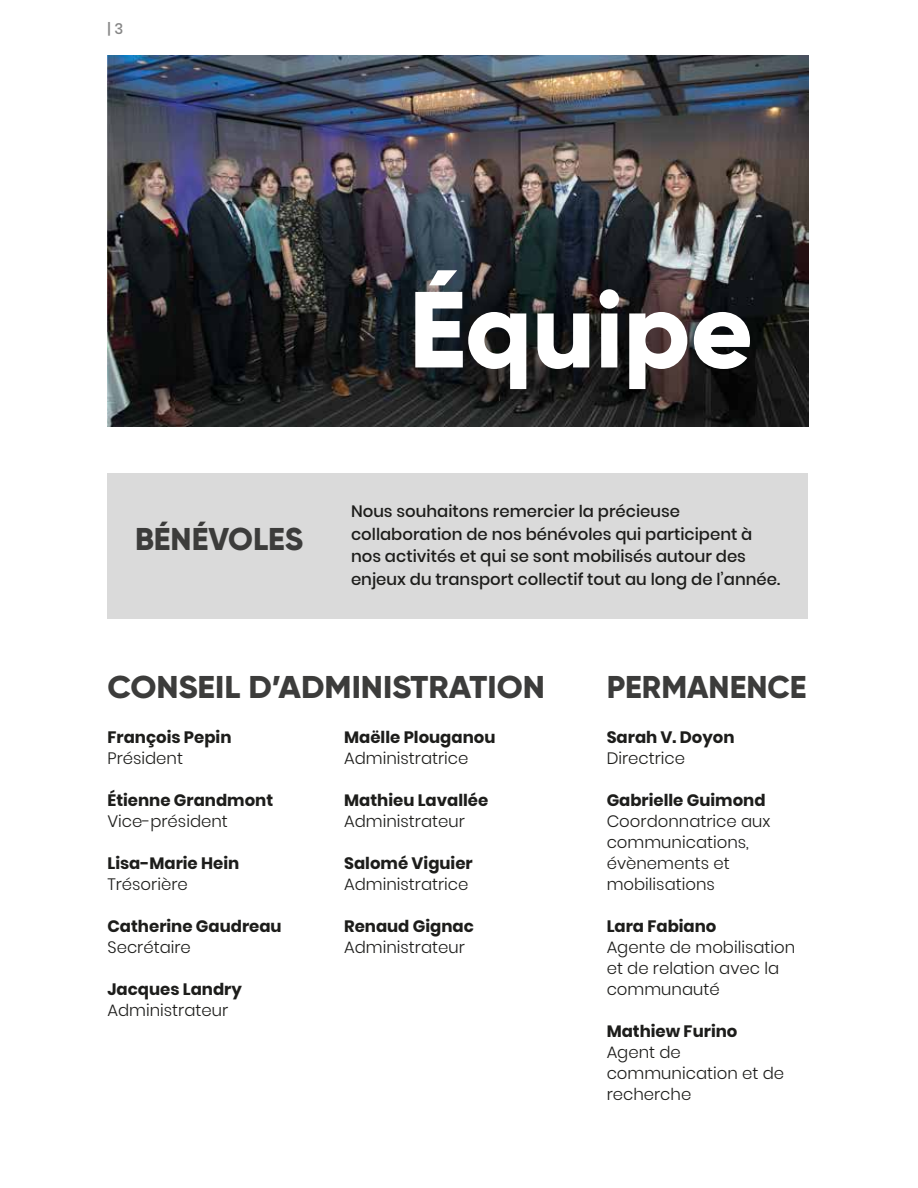
<style>
.page{position:relative;width:918px;height:1188px;background:#fff}
.page>*{position:absolute;margin:0;border:0;box-sizing:border-box;transform-origin:0 0}
.t1{font:800 108px "Gilroy";color:#fff}
.t2{font:800 31.5px "Gilroy";color:#3c3c3b;scale:1.05 1}
.t3{font:800 31.5px "Gilroy";color:#3c3c3b}
.t4{font:300 16.5px/21px "Poppins";color:#1d1d1b}
.t5{font:700 16.5px "Poppins";color:#1d1d1b}
.t6{font:500 16.5px/22.5px "Poppins";color:#1d1d1b}
.t7{font:500 15px "Poppins";color:#878787}
</style>
<div class="page">
<img style="left:107px;top:56px;width:702px;height:371px">
<div style="left:107px;top:473px;width:701px;height:146px;background:#dadada"></div>
<p class="t7" style="left:107px;top:20px;width:17px">| 3</p>
<h2 class="t3" style="left:135px;top:519px;width:170px">BÉNÉVOLES</h2>
<h1 class="t1" style="left:409px;top:262px;width:346px">Équipe</h1>
<p class="t6" style="left:351px;top:500px;width:431px">Nous souhaitons remercier la précieuse collaboration de nos bénévoles qui participent à nos activités et qui se sont mobilisés autour des enjeux du transport collectif tout au long de l’année.</p>
<h2 class="t2" style="left:107px;top:667px;width:418px">CONSEIL D’ADMINISTRATION</h2>
<h2 class="t3" style="left:607px;top:667px;width:201px">PERMANENCE</h2>
<p class="t5" style="left:107px;top:727px;width:126px">François Pepin</p>
<p class="t4" style="left:107px;top:747px;width:77px">Président</p>
<p class="t5" style="left:107px;top:790px;width:167px">Étienne Grandmont</p>
<p class="t4" style="left:107px;top:810px;width:122px">Vice-président</p>
<p class="t5" style="left:107px;top:853px;width:133px">Lisa-Marie Hein</p>
<p class="t4" style="left:107px;top:873px;width:82px">Trésorière</p>
<p class="t5" style="left:107px;top:916px;width:176px">Catherine Gaudreau</p>
<p class="t4" style="left:107px;top:936px;width:85px">Secrétaire</p>
<p class="t5" style="left:107px;top:979px;width:136px">Jacques Landry</p>
<p class="t4" style="left:107px;top:999px;width:122px">Administrateur</p>
<p class="t5" style="left:344px;top:727px;width:153px">Maëlle Plouganou</p>
<p class="t4" style="left:344px;top:747px;width:126px">Administratrice</p>
<p class="t5" style="left:344px;top:790px;width:146px">Mathieu Lavallée</p>
<p class="t4" style="left:344px;top:810px;width:122px">Administrateur</p>
<p class="t5" style="left:344px;top:853px;width:130px">Salomé Viguier</p>
<p class="t4" style="left:344px;top:873px;width:126px">Administratrice</p>
<p class="t5" style="left:344px;top:916px;width:131px">Renaud Gignac</p>
<p class="t4" style="left:344px;top:936px;width:122px">Administrateur</p>
<p class="t5" style="left:607px;top:727px;width:129px">Sarah V. Doyon</p>
<p class="t4" style="left:607px;top:747px;width:80px">Directrice</p>
<p class="t5" style="left:607px;top:790px;width:160px">Gabrielle Guimond</p>
<p class="t4" style="left:607px;top:810px;width:165px">Coordonnatrice aux communications, évènements et mobilisations</p>
<p class="t5" style="left:607px;top:916px;width:111px">Lara Fabiano</p>
<p class="t4" style="left:607px;top:936px;width:190px">Agente de mobilisation et de relation avec la communauté</p>
<p class="t5" style="left:607px;top:1021px;width:132px">Mathiew Furino</p>
<p class="t4" style="left:607px;top:1041px;width:179px">Agent de communication et de recherche</p>
</div>
